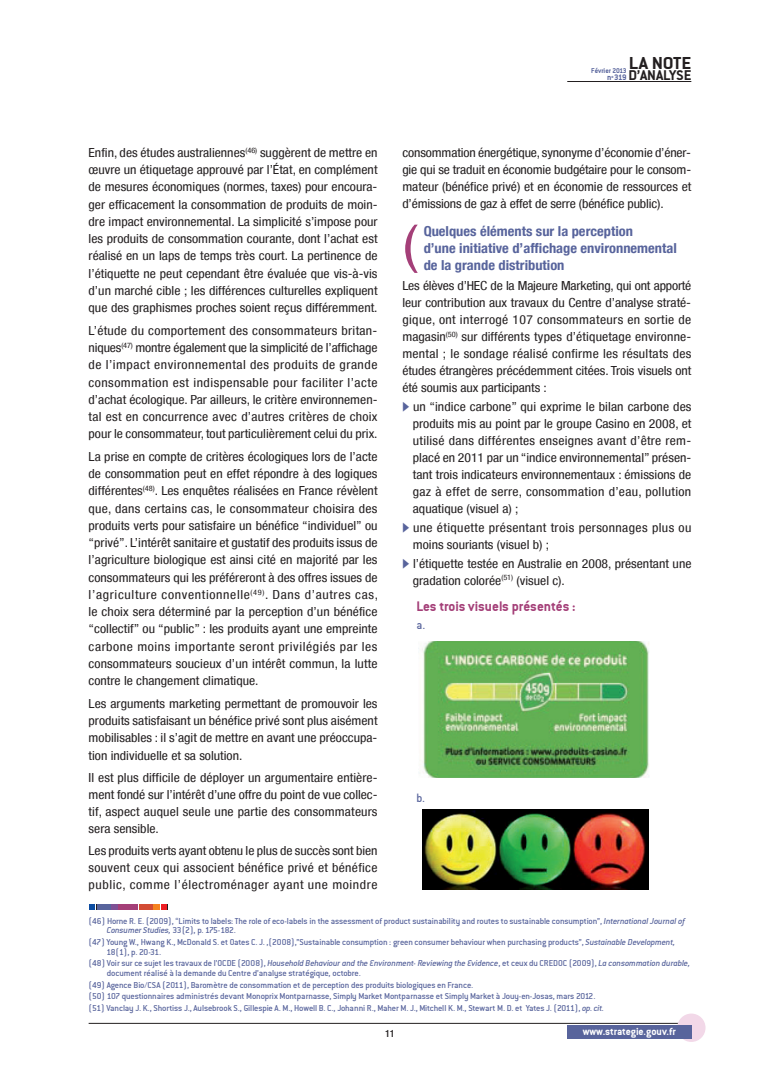
<style>
.page{position:relative;width:780px;height:1088px;background:#fff}
.page>*{position:absolute;margin:0;border:0;box-sizing:border-box;transform-origin:0 0}
.t1{font:condensed 53.75px "Helvetica Neue LT";color:#a43f78;scale:1.2 1}
.t2{font:18.75px "Conduit ITCTT Bold";letter-spacing:-.005em;color:#231f20;scale:1.1 1}
.t3{font:15.25px "Conduit ITCTT Bold";letter-spacing:-.01em;color:#231f20;scale:1.05 1}
.t4{font:15px "Conduit ITCTT Bold";color:#a43f78}
.t5{font:700 condensed 13.75px/17px "Helvetica Neue LT";color:#58649c;scale:1.05 1}
.t6{font:13.12px "Conduit Md ITCTT Medium";color:#58649c;scale:.95 1}
.t7{font:condensed 12.5px/17.2px "Helvetica Neue LT";color:#231f20;text-align:justify;scale:1.1 1}
.t8{font:condensed 12.5px/17px "Helvetica Neue LT";letter-spacing:.025em;color:#231f20;scale:1.1 1}
.t9{font:11.25px "Conduit ITCTT Bold";color:#fff}
.t10{font:500 condensed 10px "Helvetica Neue LT";color:#231f20}
.t11{font:9.38px/9.4px "Conduit Md ITCTT Medium";letter-spacing:-.015em;color:#58649c}
.t12{font:8.75px "Conduit ITCTT Bold";color:#58649c}
.t13{font:7.5px "Conduit ITCTT Bold";color:#58649c}
.s1{font-family:"European Pi Three";font-stretch:normal;color:#58649c}
.s2{font-style:italic}
</style>
<div class="page">
<hr style="left:89px;top:1023px;width:602px;height:1px;background:#231f20">
<hr style="left:567px;top:81px;width:124px;height:1px;background:#231f20">
<div style="left:677px;top:1013px;width:28px;height:29px;background:#f2d8e8;border-radius:50%"></div>
<div style="left:567px;top:1025px;width:124px;height:14px;background:#58649c"></div>
<svg style="left:89px;top:904px;width:8px;height:6px"></svg>
<svg style="left:161px;top:904px;width:7px;height:6px"></svg>
<div style="left:97px;top:904px;width:13px;height:6px;background:#58649c"></div>
<div style="left:111px;top:904px;width:7px;height:6px;background:#7e5195"></div>
<div style="left:119px;top:904px;width:19px;height:6px;background:#a43f78"></div>
<div style="left:139px;top:904px;width:13px;height:6px;background:#d34c34"></div>
<div style="left:153px;top:904px;width:7px;height:6px;background:#f58220"></div>
<img style="left:418px;top:641px;width:231px;height:136px">
<img style="left:422px;top:810px;width:226px;height:79px">
<h2 class="t2" style="left:628px;top:52px;width:58px">LA NOTe</h2>
<p class="t3" style="left:628px;top:66px;width:61px">D’ANALySe</p>
<p class="t13" style="left:591px;top:66px;width:37px">Février 2013</p>
<p class="t12" style="left:607px;top:72px;width:21px">n<sup>o</sup> 319</p>
<p class="t7" style="left:89px;top:144px;width:264px">Enfin, des études australiennes<sup>(46)</sup> suggèrent de mettre en œuvre un étiquetage approuvé par l’État, en complément de mesures économiques (normes, taxes) pour encoura&shy;ger efficacement la consommation de produits de moin&shy;dre impact environnemental. La simplicité s’impose pour les produits de consommation courante, dont l’achat est réalisé en un laps de temps très court. La pertinence de l’étiquette ne peut cependant être évaluée que vis-à-vis d’un marché cible ; les différences culturelles expliquent que des graphismes proches soient reçus différemment.</p>
<p class="t7" style="left:89px;top:322px;width:264px">L’étude du comportement des consommateurs britan&shy;niques<sup>(47)</sup> montre également que la simplicité de l’affichage de l’impact environnemental des produits de grande consommation est indispensable pour faciliter l’acte d’achat écologique. Par ailleurs, le critère environnemen&shy;tal est en concurrence avec d’autres critères de choix pour le consommateur, tout particulièrement celui du prix.</p>
<p class="t7" style="left:89px;top:448px;width:264px">La prise en compte de critères écologiques lors de l’acte de consommation peut en effet répondre à des logiques différentes<sup>(48)</sup>. Les enquêtes réalisées en France révèlent que, dans certains cas, le consommateur choisira des produits verts pour satisfaire un bénéfice “individuel” ou “privé”. L’intérêt sanitaire et gustatif des produits issus de l’agriculture biologique est ainsi cité en majorité par les consommateurs qui les préféreront à des offres issues de l’agriculture conventionnelle<sup>(49)</sup>. Dans d’autres cas, le choix sera déterminé par la perception d’un bénéfice “collectif” ou “public” : les produits ayant une empreinte carbone moins importante seront privilégiés par les consommateurs soucieux d’un intérêt commun, la lutte contre le changement climatique.</p>
<p class="t7" style="left:89px;top:694px;width:264px">Les arguments marketing permettant de promouvoir les produits satisfaisant un bénéfice privé sont plus aisément mobilisables : il s’agit de mettre en avant une préoccupa&shy;tion individuelle et sa solution.</p>
<p class="t7" style="left:89px;top:769px;width:264px">Il est plus difficile de déployer un argumentaire entière&shy;ment fondé sur l’intérêt d’une offre du point de vue collec&shy;tif, aspect auquel seule une partie des consommateurs sera sensible.</p>
<p class="t7" style="left:89px;top:842px;width:264px">Les produits verts ayant obtenu le plus de succès sont bien souvent ceux qui associent bénéfice privé et bénéfice public, comme l’électroménager ayant une moindre</p>
<p class="t7" style="left:402px;top:144px;width:264px">consommation énergétique, synonyme d’économie d’éner&shy;gie qui se traduit en économie budgétaire pour le consom&shy;mateur (bénéfice privé) et en économie de ressources et d’émissions de gaz à effet de serre (bénéfice public).</p>
<p class="t5" style="left:423px;top:222px;width:242px">Quelques éléments sur la perception<br>d’une initiative d’affichage environnemental de la grande distribution</p>
<p class="t7" style="left:402px;top:277px;width:264px">Les élèves d’HEC de la Majeure Marketing, qui ont apporté leur contribution aux travaux du Centre d’analyse straté&shy;gique, ont interrogé 107 consommateurs en sortie de magasin<sup>(50)</sup> sur différents types d’étiquetage environne&shy;mental ; le sondage réalisé confirme les résultats des études étrangères précédemment citées. Trois visuels ont été soumis aux participants :</p>
<p class="t7" style="left:413px;top:398px;width:255px;text-indent:-10px"><span class="s1">b</span> un “indice carbone” qui exprime le bilan carbone des produits mis au point par le groupe Casino en 2008, et utilisé dans différentes enseignes avant d’être rem&shy;placé en 2011 par un “indice environnemental” présen&shy;tant trois indicateurs environnementaux : émissions de gaz à effet de serre, consommation d’eau, pollution aquatique (visuel a) ;</p>
<p class="t8" style="left:413px;top:519px;width:255px;text-indent:-10px"><span class="s1">b</span> une étiquette présentant trois personnages plus ou moins souriants (visuel b) ;</p>
<p class="t7" style="left:413px;top:554px;width:255px;text-indent:-10px"><span class="s1">b</span> l’étiquette testée en Australie en 2008, présentant une gradation colorée<sup>(51)</sup> (visuel c).</p>
<p class="t4" style="left:416px;top:597px;width:160px">Les trois visuels présentés :</p>
<p class="t6" style="left:416px;top:617px;width:10px">a.</p>
<h1 class="t1" style="left:402px;top:213px;width:14px">(</h1>
<p class="t6" style="left:416px;top:790px;width:10px">b.</p>
<p class="t11" style="left:107px;top:916px;width:579px;text-indent:-18px">(46) Horne R. E. (2009), “Limits to labels: The role of eco-labels in the assessment of product sustainability and routes to sustainable consumption”, <span class="s2">International Journal of<br>Consumer Studies,</span> 33(2), p. 175-182.</p>
<p class="t11" style="left:106px;top:937px;width:570px;text-indent:-18px">(47) Young W., Hwang K., McDonald S. et Oates C. J. ,(2008),”Sustainable consumption : green consumer behaviour when purchasing products”, <span class="s2">Sustainable Development,<br></span>18(1), p. 20-31.</p>
<p class="t11" style="left:107px;top:958px;width:584px;text-indent:-18px">(48) Voir sur ce sujet les travaux de l’OCDE (2008), <span class="s2">Household Behaviour and the Environment- Reviewing the Evidence</span>, et ceux du CREDOC (2009), <span class="s2">La consommation durable, </span>document réalisé à la demande du Centre d’analyse stratégique, octobre.</p>
<p class="t11" style="left:89px;top:978px;width:517px;line-height:11.9px">(49) Agence Bio/CSA (2011), Baromètre de consommation et de perception des produits biologiques en France.<br>(50) 107 questionnaires administrés devant Monoprix Montparnasse, Simply Market Montparnasse et Simply Market à Jouy-en-Josas, mars 2012. (51) Vanclay J. K., Shortiss J., Aulsebrook S., Gillespie A. M., Howell B. C., Johanni R., Maher M. J., Mitchell K. M., Stewart M. D. et Yates J. (2011), <span class="s2">op. cit.</span></p>
<p class="t10" style="left:385px;top:1028px;width:11px">11</p>
<p class="t9" style="left:582px;top:1025px;width:94px">www.strategie.gouv.fr</p>
</div>
